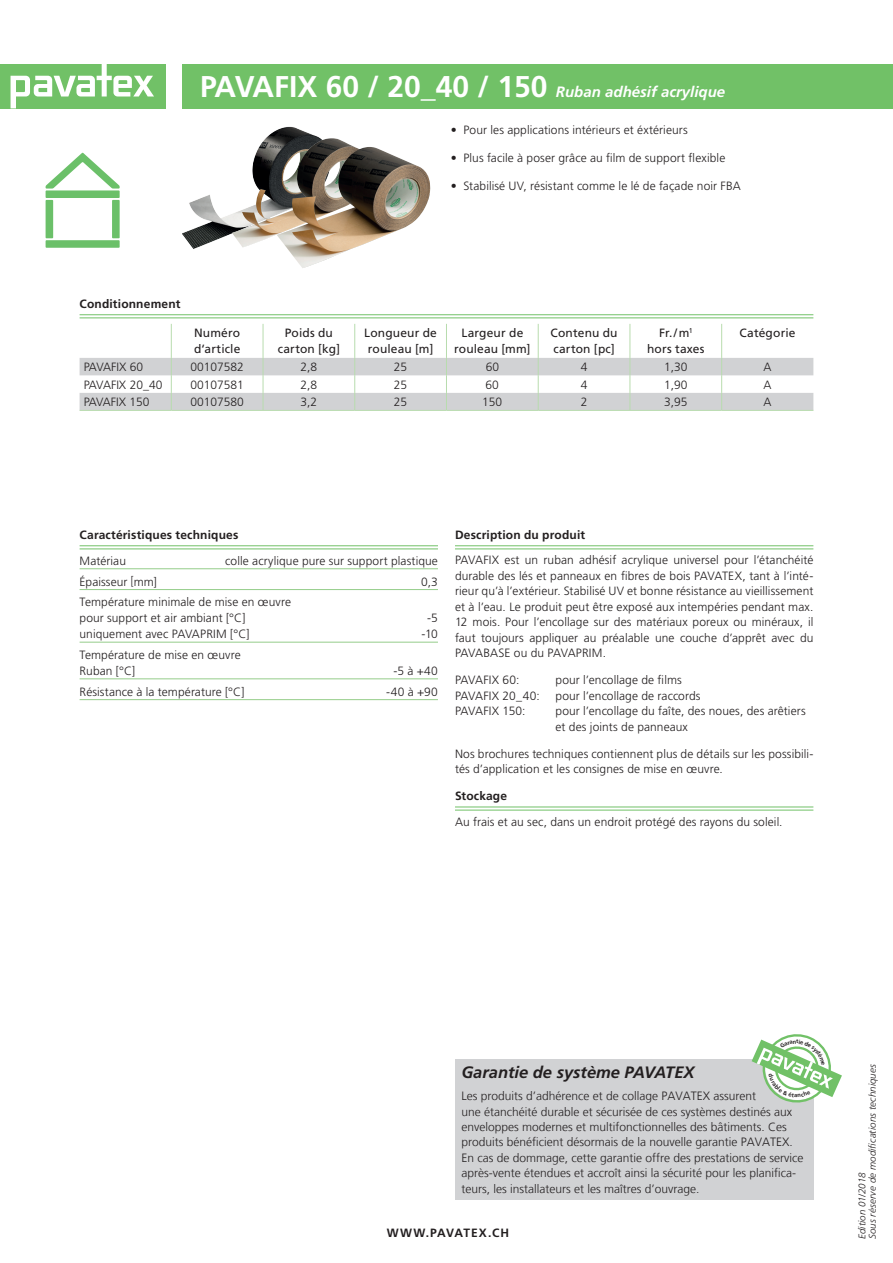
<style>
.page{position:relative;width:893px;height:1263px;background:#fff}
.page>*{position:absolute;margin:0;border:0;box-sizing:border-box;transform-origin:0 0}
.t1{font:italic 700 16.5px "Frutiger LT Std";color:#231f20}
.t2{font:italic 700 15px "Frutiger LT Std";color:#fff}
.t3{font:300 12px/15.5px "Frutiger LT Std";letter-spacing:.005em;color:#231f20}
.t4{font:300 12px/15.5px "Frutiger LT";color:#231f20}
.t5{font:12px/15.5px "Frutiger LT Std";letter-spacing:.01em;color:#231f20}
.t6{font:700 12px "Frutiger LT Std";letter-spacing:.015em;color:#231f20}
.t7{font:700 12px "Frutiger LT Std";letter-spacing:.08em;color:#231f20}
.t8{font:italic 300 9.75px/10.5px "Frutiger LT Std";letter-spacing:.015em;color:#231f20}
.s1{font-style:normal;font-size:30px}
.s2{font-stretch:condensed}
</style>
<div class="page">
<div style="left:0;top:64px;width:166px;height:44px;background:#71c167"></div>
<svg style="left:11px;top:64px;width:143px;height:44px"></svg>
<div style="left:183px;top:64px;width:710px;height:44px;background:#71c167"></div>
<hr style="left:80px;top:314px;width:733px;height:1px;background:#71c167">
<hr style="left:80px;top:318px;width:733px;height:1px;background:#71c167">
<hr style="left:171px;top:324px;width:1px;height:34px;background:#b8dcae">
<hr style="left:263px;top:324px;width:1px;height:34px;background:#b8dcae">
<hr style="left:354px;top:324px;width:1px;height:34px;background:#b8dcae">
<hr style="left:446px;top:324px;width:1px;height:34px;background:#b8dcae">
<hr style="left:538px;top:324px;width:1px;height:34px;background:#b8dcae">
<hr style="left:80px;top:410px;width:91px;height:1px;background:#b8dcae">
<hr style="left:263px;top:410px;width:92px;height:1px;background:#b8dcae">
<hr style="left:355px;top:410px;width:91px;height:1px;background:#b8dcae">
<hr style="left:446px;top:410px;width:92px;height:1px;background:#b8dcae">
<hr style="left:538px;top:410px;width:92px;height:1px;background:#b8dcae">
<svg style="left:80px;top:358px;width:733px;height:52px"></svg>
<hr style="left:171px;top:410px;width:92px;height:1px;background:#b8dcae">
<hr style="left:630px;top:410px;width:92px;height:1px;background:#b8dcae">
<hr style="left:722px;top:410px;width:91px;height:1px;background:#b8dcae">
<hr style="left:630px;top:324px;width:1px;height:34px;background:#b8dcae">
<hr style="left:721px;top:324px;width:1px;height:34px;background:#b8dcae">
<hr style="left:80px;top:545px;width:358px;height:1px;background:#71c167">
<hr style="left:80px;top:549px;width:358px;height:1px;background:#71c167">
<hr style="left:80px;top:568px;width:358px;height:1px;background:#95cd8a">
<hr style="left:80px;top:589px;width:358px;height:1px;background:#95cd8a">
<hr style="left:80px;top:642px;width:358px;height:1px;background:#95cd8a">
<hr style="left:80px;top:678px;width:358px;height:1px;background:#95cd8a">
<hr style="left:80px;top:699px;width:358px;height:1px;background:#95cd8a">
<hr style="left:455px;top:545px;width:358px;height:1px;background:#71c167">
<hr style="left:455px;top:549px;width:358px;height:1px;background:#71c167">
<hr style="left:455px;top:807px;width:358px;height:1px;background:#71c167">
<hr style="left:455px;top:810px;width:358px;height:1px;background:#71c167">
<div style="left:455px;top:1059px;width:358px;height:140px;background:#d1d2d4"></div>
<div style="left:46px;top:240px;width:74px;height:8px;background:#6bc069"></div>
<div style="left:46px;top:190px;width:74px;height:8px;background:#6bc069"></div>
<div style="left:46px;top:200px;width:7px;height:38px;background:#6bc069"></div>
<div style="left:112px;top:200px;width:8px;height:38px;background:#6bc069"></div>
<svg style="left:46px;top:153px;width:74px;height:36px"></svg>
<img style="left:183px;top:126px;width:137px;height:123px">
<img style="left:232px;top:138px;width:123px;height:109px">
<img style="left:277px;top:147px;width:154px;height:121px">
<svg style="left:752px;top:1034px;width:90px;height:72px"></svg>
<p class="t2" style="left:200px;top:83px;width:527px"><span class="s1">PAVAFIX 60 / 20_40 / 150</span> Ruban adhésif acrylique</p>
<p class="t3" style="left:451px;top:123px;width:238px"><span class="s2">•</span> Pour les applications intérieurs et éxtérieurs</p>
<p class="t3" style="left:451px;top:150px;width:276px"><span class="s2">•</span> Plus facile à poser grâce au film de support flexible</p>
<p class="t3" style="left:451px;top:178px;width:291px"><span class="s2">•</span> Stabilisé UV, résistant comme le lé de façade noir FBA</p>
<p class="t6" style="left:80px;top:297px;width:102px">Conditionnement</p>
<p class="t5" style="left:194px;top:325px;width:48px">Numéro d‘article</p>
<p class="t5" style="left:278px;top:325px;width:64px;text-align:center">Poids du carton [kg]</p>
<p class="t5" style="left:364px;top:325px;width:74px">Longueur de rouleau [m]</p>
<p class="t5" style="left:454px;top:325px;width:78px;text-align:center">Largeur de rouleau [mm]</p>
<p class="t5" style="left:551px;top:325px;width:68px">Contenu du carton [pc]</p>
<p class="t5" style="left:647px;top:325px;width:59px;text-align:center">Fr./m<sup>1 </sup>hors taxes</p>
<p class="t5" style="left:739px;top:325px;width:57px">Catégorie</p>
<p class="t3" style="left:84px;top:359px;width:61px">PAVAFIX 60</p>
<p class="t3" style="left:190px;top:359px;width:55px">00107582</p>
<p class="t3" style="left:301px;top:359px;width:18px">2,8</p>
<p class="t3" style="left:394px;top:359px;width:15px">25</p>
<p class="t3" style="left:486px;top:359px;width:15px">60</p>
<p class="t3" style="left:581px;top:359px;width:8px">4</p>
<p class="t3" style="left:664px;top:359px;width:25px">1,30</p>
<p class="t3" style="left:763px;top:359px;width:10px">A</p>
<p class="t3" style="left:84px;top:377px;width:80px">PAVAFIX 20_40</p>
<p class="t3" style="left:190px;top:377px;width:55px">00107581</p>
<p class="t3" style="left:301px;top:377px;width:18px">2,8</p>
<p class="t3" style="left:394px;top:377px;width:15px">25</p>
<p class="t3" style="left:486px;top:377px;width:15px">60</p>
<p class="t3" style="left:581px;top:377px;width:8px">4</p>
<p class="t3" style="left:664px;top:377px;width:25px">1,90</p>
<p class="t3" style="left:763px;top:377px;width:10px">A</p>
<p class="t3" style="left:84px;top:394px;width:67px">PAVAFIX 150</p>
<p class="t3" style="left:190px;top:394px;width:55px">00107580</p>
<p class="t3" style="left:300px;top:394px;width:18px">3,2</p>
<p class="t3" style="left:394px;top:394px;width:15px">25</p>
<p class="t3" style="left:482px;top:394px;width:22px">150</p>
<p class="t3" style="left:581px;top:394px;width:8px">2</p>
<p class="t3" style="left:664px;top:394px;width:25px">3,95</p>
<p class="t3" style="left:763px;top:394px;width:10px">A</p>
<p class="t6" style="left:80px;top:528px;width:160px">Caractéristiques techniques</p>
<p class="t3" style="left:80px;top:553px;width:48px">Matériau</p>
<p class="t3" style="left:225px;top:553px;width:214px">colle acrylique pure sur support plastique</p>
<p class="t3" style="left:80px;top:574px;width:79px">Épaisseur [mm]</p>
<p class="t3" style="left:421px;top:574px;width:18px">0,3</p>
<p class="t3" style="left:80px;top:594px;width:213px;line-height:15.9px">Température minimale de mise en œuvre pour support et air ambiant [°C]</p>
<p class="t3" style="left:427px;top:610px;width:12px">-5</p>
<p class="t3" style="left:80px;top:626px;width:172px">uniquement avec PAVAPRIM [°C]</p>
<p class="t3" style="left:422px;top:626px;width:18px">-10</p>
<p class="t3" style="left:80px;top:647px;width:163px;line-height:15.9px">Température de mise en œuvre<br>Ruban [°C]</p>
<p class="t3" style="left:393px;top:663px;width:46px">-5 à +40</p>
<p class="t3" style="left:80px;top:684px;width:166px">Résistance à la température [°C]</p>
<p class="t3" style="left:386px;top:684px;width:53px">-40 à +90</p>
<p class="t6" style="left:455px;top:528px;width:132px">Description du produit</p>
<p class="t3" style="left:455px;top:553px;width:360px;text-align:justify">PAVAFIX est un ruban adhésif acrylique universel pour l’étanchéité durable des lés et panneaux en fibres de bois PAVATEX, tant à l’inté&shy;rieur qu’à l’extérieur. Stabilisé UV et bonne résistance au vieillissement et à l’eau. Le produit peut être exposé aux intempéries pendant max.<br>12 mois. Pour l’encollage sur des matériaux poreux ou minéraux, il faut toujours appliquer au préalable une couche d’apprêt avec du PAVABASE ou du PAVAPRIM.</p>
<p class="t3" style="left:455px;top:672px;width:66px">PAVAFIX 60:</p>
<p class="t3" style="left:555px;top:672px;width:128px">pour l’encollage de films</p>
<p class="t3" style="left:455px;top:688px;width:86px">PAVAFIX 20_40:</p>
<p class="t3" style="left:555px;top:688px;width:147px">pour l’encollage de raccords</p>
<p class="t3" style="left:455px;top:703px;width:72px">PAVAFIX 150:</p>
<p class="t3" style="left:555px;top:703px;width:252px">pour l’encollage du faîte, des noues, des arêtiers et des joints de panneaux</p>
<p class="t3" style="left:455px;top:746px;width:360px">Nos brochures techniques contiennent plus de détails sur les possibili&shy;tés d’application et les consignes de mise en œuvre.</p>
<p class="t6" style="left:455px;top:789px;width:54px">Stockage</p>
<p class="t3" style="left:455px;top:814px;width:329px">Au frais et au sec, dans un endroit protégé des rayons du soleil.</p>
<h1 class="t1" style="left:461px;top:1062px;width:235px">Garantie de système PAVATEX</h1>
<p class="t4" style="left:461px;top:1088px;width:344px">Les produits d’adhérence et de collage PAVATEX assurent<br>une étanchéité durable et sécurisée de ces systèmes destinés aux enveloppes modernes et multifonctionnelles des bâtiments. Ces produits bénéficient désormais de la nouvelle garantie PAVATEX.<br>En cas de dommage, cette garantie offre des prestations de service après-vente étendues et accroît ainsi la sécurité pour les planifica&shy;teurs, les installateurs et les maîtres d’ouvrage.</p>
<p class="t7" style="left:387px;top:1226px;width:124px">WWW.PAVATEX.CH</p>
<p class="t8" style="left:857px;top:1239px;width:177px;rotate:-90deg">Edition 01/2018<br>Sous réserve de modifications techniques</p>
</div>
